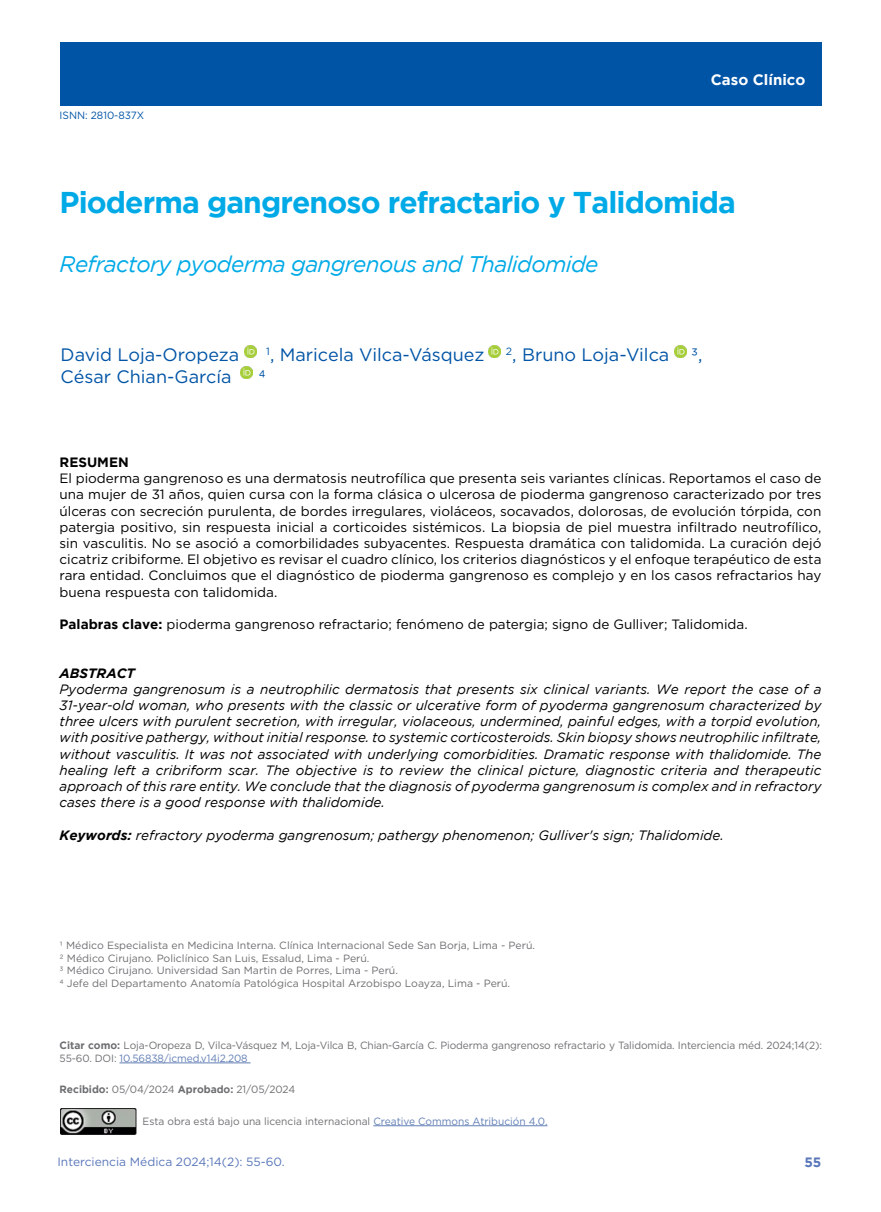
<style>
.page{position:relative;width:881px;height:1212px;background:#fff}
.page>*{position:absolute;margin:0;border:0;box-sizing:border-box;transform-origin:0 0}
.t1{font:700 30px "Gotham";letter-spacing:-.03em;color:#00aae7}
.t2{font:italic 22.5px "Gotham";letter-spacing:-.03em;color:#00aae7}
.t3{font:18px "Gotham";color:#0054a6}
.t4{font:700 15px "Gotham";color:#fff}
.t5{font:italic 13.5px/16.2px "Gotham";color:#000;text-align:justify}
.t6{font:13.5px/16.2px "Gotham";color:#000;text-align:justify}
.t7{font:italic 700 13.5px "Gotham";color:#000}
.t8{font:700 13.5px "Gotham";color:#000}
.t9{font:700 13.5px "Gotham";color:#5a77ba}
.t10{font:12px "Gotham";color:#5a77ba}
.t11{font:10.5px/12.6px "Gotham";color:#6d6e71}
.t12{font:10.5px "Gotham";color:#0054a6}
.s1{font-weight:700}
.s2{color:#627fb5}
</style>
<div class="page">
<div style="left:60px;top:42px;width:761px;height:64px;background:#0054a6"></div>
<hr style="left:119px;top:1062px;width:131px;height:1px;background:#627fb5">
<img style="left:60px;top:1108px;width:77px;height:27px">
<hr style="left:373px;top:1125px;width:174px;height:1px;background:#627fb5">
<svg style="left:245px;top:345px;width:12px;height:12px"></svg>
<svg style="left:488px;top:345px;width:12px;height:12px"></svg>
<svg style="left:674px;top:345px;width:12px;height:12px"></svg>
<svg style="left:240px;top:367px;width:12px;height:12px"></svg>
<p class="t12" style="left:60px;top:109px;width:86px">ISNN: 2810-837X</p>
<p class="t4" style="left:710px;top:71px;width:96px">Caso Clínico</p>
<h1 class="t1" style="left:60px;top:185px;width:677px">Pioderma gangrenoso refractario y Talidomida</h1>
<h2 class="t2" style="left:60px;top:251px;width:540px">Refractory pyoderma gangrenous and Thalidomide</h2>
<h3 class="t3" style="left:61px;top:343px;width:180px">David Loja-Oropeza</h3>
<h3 class="t3" style="left:266px;top:343px;width:437px"><sup>1</sup>, Maricela Vilca-Vásquez <sup>2</sup>, Bruno Loja-Vilca 3,</h3>
<h3 class="t3" style="left:61px;top:365px;width:172px">César Chian-García</h3>
<h3 class="t3" style="left:258px;top:365px;width:9px">4</h3>
<p class="t8" style="left:60px;top:454px;width:71px">RESUMEN</p>
<p class="t6" style="left:60px;top:470px;width:763px">El pioderma gangrenoso es una dermatosis neutrofílica que presenta seis variantes clínicas. Reportamos el caso de una mujer de 31 años, quien cursa con la forma clásica o ulcerosa de pioderma gangrenoso caracterizado por tres úlceras con secreción purulenta, de bordes irregulares, violáceos, socavados, dolorosas, de evolución tórpida, con patergia positivo, sin respuesta inicial a corticoides sistémicos. La biopsia de piel muestra infiltrado neutrofílico, sin vasculitis. No se asoció a comorbilidades subyacentes. Respuesta dramática con talidomida. La curación dejó cicatriz cribiforme. El objetivo es revisar el cuadro clínico, los criterios diagnósticos y el enfoque terapéutico de esta rara entidad. Concluimos que el diagnóstico de pioderma gangrenoso es complejo y en los casos refractarios hay buena respuesta con talidomida.</p>
<p class="t6" style="left:60px;top:616px;width:689px"><span class="s1">Palabras clave:</span> pioderma gangrenoso refractario; fenómeno de patergia; signo de Gulliver; Talidomida.</p>
<p class="t7" style="left:60px;top:665px;width:77px">ABSTRACT</p>
<p class="t5" style="left:60px;top:681px;width:763px">Pyoderma gangrenosum is a neutrophilic dermatosis that presents six clinical variants. We report the case of a 31-year-old woman, who presents with the classic or ulcerative form of pyoderma gangrenosum characterized by three ulcers with purulent secretion, with irregular, violaceous, undermined, painful edges, with a torpid evolution, with positive pathergy, without initial response. to systemic corticosteroids. Skin biopsy shows neutrophilic infiltrate, without vasculitis. It was not associated with underlying comorbidities. Dramatic response with thalidomide. The healing left a cribriform scar. The objective is to review the clinical picture, diagnostic criteria and therapeutic approach of this rare entity. We conclude that the diagnosis of pyoderma gangrenosum is complex and in refractory cases there is a good response with thalidomide.</p>
<p class="t5" style="left:60px;top:827px;width:665px"><span class="s1">Keywords:</span> refractory pyoderma gangrenosum; pathergy phenomenon; Gulliver's sign; Thalidomide.</p>
<p class="t11" style="left:60px;top:939px;width:477px">1 Médico Especialista en Medicina Interna. Clínica Internacional Sede San Borja, Lima - Perú.<br>2 Médico Cirujano. Policlínico San Luis, Essalud, Lima - Perú.<br>3 Médico Cirujano. Universidad San Martin de Porres, Lima - Perú.<br>4 Jefe del Departamento Anatomía Patológica Hospital Arzobispo Loayza, Lima - Perú.</p>
<p class="t11" style="left:60px;top:1039px;width:763px"><span class="s1">Citar como:</span> Loja-Oropeza D, Vilca-Vásquez M, Loja-Vilca B, Chian-García C. Pioderma gangrenoso refractario y Talidomida. Interciencia méd. 2024;14(2):<br>55-60. DOI: <span class="s2">10.56838/icmed.v14i2.208</span></p>
<p class="t11" style="left:60px;top:1083px;width:237px"><span class="s1">Recibido:</span> 05/04/2024 <span class="s1">Aprobado:</span> 21/05/2024</p>
<p class="t11" style="left:142px;top:1114px;width:406px">Esta obra está bajo una licencia internacional <span class="s2">Creative Commons Atribución 4.0.</span></p>
<p class="t10" style="left:57px;top:1154px;width:229px">Interciencia Médica 2024;14(2): 55-60.</p>
<p class="t9" style="left:804px;top:1154px;width:19px">55</p>
</div>
